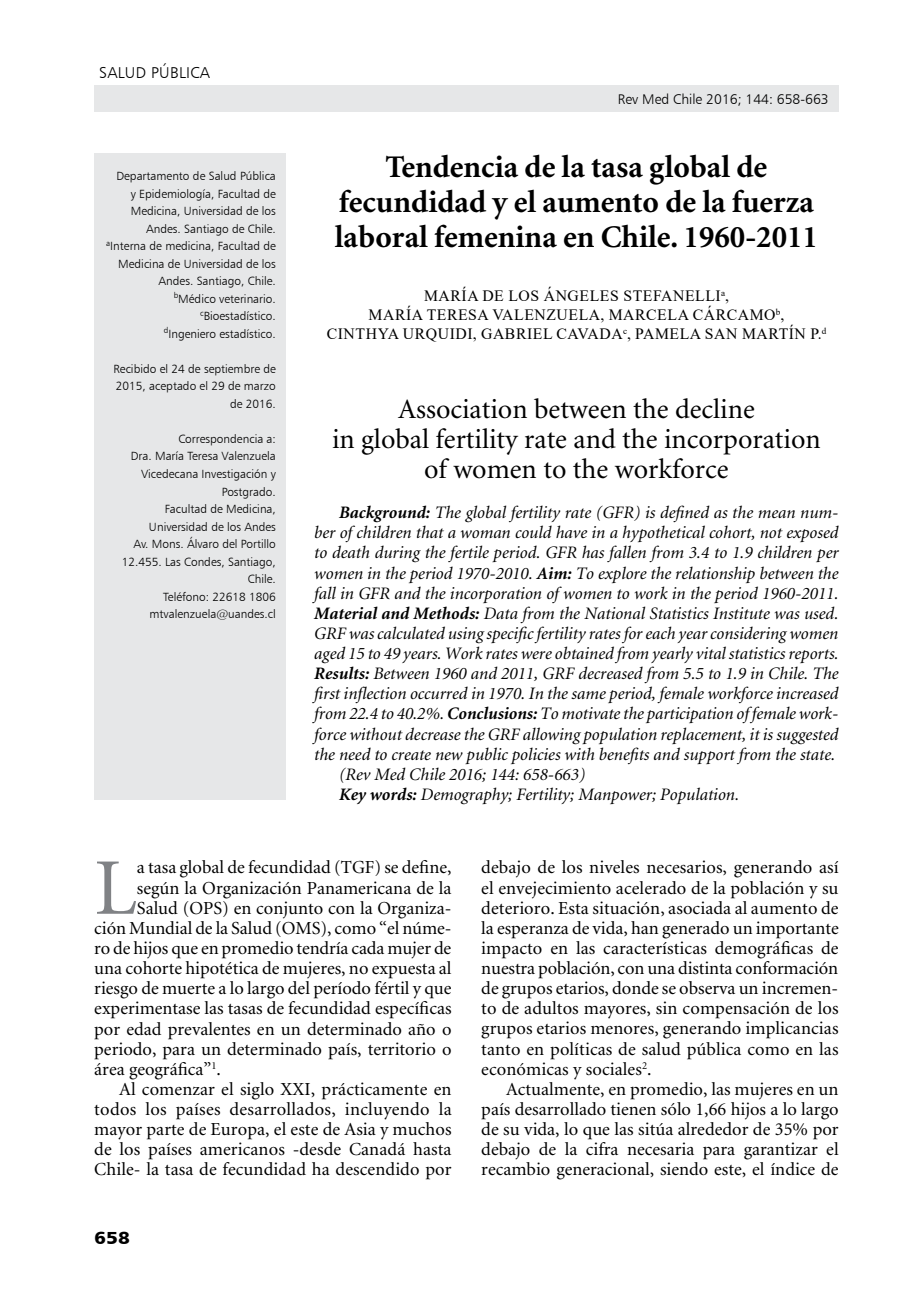
<style>
.page{position:relative;width:918px;height:1315px;background:#fff}
.page>*{position:absolute;margin:0;border:0;box-sizing:border-box;transform-origin:0 0}
.t1{font:80.33px "Minion";color:#808285}
.t2{font:700 31.5px/35px "Minion";color:#000;text-align:center}
.t3{font:28px/29.8px "Minion";color:#000;text-align:center}
.t4{font:18.38px/20.1px "Minion";color:#000;text-align:justify}
.t5{font:italic 17.5px "Minion";color:#000}
.t6{font:17.5px "Humanist 777 BT Black B";color:#000;scale:1.1 1}
.t7{font:15.75px/18.9px "Times New Roman";letter-spacing:.035em;color:#000;text-align:center}
.t8{font:15.75px "Humanist 777 BT Light B";letter-spacing:.02em;color:#000}
.t9{font:14px "Humanist 777 BT Light B";color:#000}
.t10{font:11.9px/17.5px "Humanist 777 BT Light B";color:#000;text-align:right}
.s1{font-weight:700}
</style>
<div class="page">
<div style="left:94px;top:85px;width:744px;height:26px;background:#e6e7e8"></div>
<div style="left:94px;top:154px;width:192px;height:646px;background:#e6e7e8"></div>
<p class="t8" style="left:99px;top:63px;width:112px">SALUD PÚBLICA</p>
<p class="t10" style="left:106px;top:167px;width:171px">Departamento de Salud Pública<br>y Epidemiología, Facultad de<br>Medicina, Universidad de los<br>Andes. Santiago de Chile. <sup>a</sup>Interna de medicina, Facultad de<br>Medicina de Universidad de los<br>Andes. Santiago, Chile.<br><sup>b</sup>Médico veterinario. <sup>c</sup>Bioestadístico.<br><sup>d</sup>Ingeniero estadístico.</p>
<p class="t10" style="left:113px;top:360px;width:164px">Recibido el 24 de septiembre de<br>2015, aceptado el 29 de marzo de 2016.</p>
<p class="t10" style="left:122px;top:430px;width:156px">Correspondencia a:<br>Dra. María Teresa Valenzuela<br>Vicedecana Investigación y<br>Postgrado.<br>Facultad de Medicina,<br>Universidad de los Andes<br>Av. Mons. Álvaro del Portillo<br>12.455. Las Condes, Santiago,<br>Chile.<br>Teléfono: 22618 1806 mtvalenzuela@uandes.cl</p>
<p class="t9" style="left:618px;top:90px;width:212px">Rev Med Chile 2016; 144: 658-663</p>
<h2 class="t2" style="left:335px;top:151px;width:484px">Tendencia de la tasa global de fecundidad y el aumento de la fuerza laboral femenina en Chile. 1960-2011</h2>
<p class="t7" style="left:327px;top:286px;width:501px">MARÍA DE LOS ÁNGELES STEFANELLI<sup>A</sup>,<br>MARÍA TERESA VALENZUELA, MARCELA CÁRCAMO<sup>B</sup>,<br>CINTHYA URQUIDI, GABRIEL CAVADA<sup>C</sup>, PAMELA SAN MARTÍN P.<sup>D</sup></p>
<h3 class="t3" style="left:332px;top:395px;width:490px">Association between the decline<br>in global fertility rate and the incorporation of women to the workforce</h3>
<p class="t5" style="left:339px;top:504px;width:501px"><span class="s1">Background:</span> The global fertility rate (GFR) is defined as the mean num-</p>
<p class="t5" style="left:314px;top:524px;width:526px">ber of children that a woman could have in a hypothetical cohort, not exposed</p>
<p class="t5" style="left:314px;top:544px;width:526px">to death during the fertile period. GFR has fallen from 3.4 to 1.9 children per</p>
<p class="t5" style="left:314px;top:564px;width:526px">women in the period 1970-2010. <span class="s1">Aim:</span> To explore the relationship between the</p>
<p class="t5" style="left:314px;top:584px;width:526px">fall in GFR and the incorporation of women to work in the period 1960-2011.</p>
<p class="t5" style="left:314px;top:604px;width:526px"><span class="s1">Material and Methods:</span> Data from the National Statistics Institute was used.</p>
<p class="t5" style="left:314px;top:624px;width:525px">GRF was calculated using specific fertility rates for each year considering women</p>
<p class="t5" style="left:314px;top:645px;width:526px">aged 15 to 49 years. Work rates were obtained from yearly vital statistics reports.</p>
<p class="t5" style="left:314px;top:665px;width:526px"><span class="s1">Results:</span> Between 1960 and 2011, GRF decreased from 5.5 to 1.9 in Chile. The</p>
<p class="t5" style="left:314px;top:685px;width:526px">first inflection occurred in 1970. In the same period, female workforce increased</p>
<p class="t5" style="left:314px;top:705px;width:524px">from 22.4 to 40.2%. <span class="s1">Conclusions:</span> To motivate the participation of female work-</p>
<p class="t5" style="left:314px;top:725px;width:526px">force without decrease the GRF allowing population replacement, it is suggested</p>
<p class="t5" style="left:314px;top:745px;width:522px">the need to create new public policies with benefits and support from the state.</p>
<p class="t5" style="left:339px;top:765px;width:248px">(Rev Med Chile 2016; 144: 658-663)</p>
<p class="t5" style="left:339px;top:785px;width:402px"><span class="s1">Key words:</span> Demography; Fertility; Manpower; Population.</p>
<h1 class="t1" style="left:94px;top:848px;width:44px">L</h1>
<p class="t4" style="left:137px;top:858px;width:316px">a tasa global de fecundidad (TGF) se define,</p>
<p class="t4" style="left:137px;top:878px;width:316px">según la Organización Panamericana de la</p>
<p class="t4" style="left:137px;top:898px;width:316px">Salud (OPS) en conjunto con la Organiza-</p>
<p class="t4" style="left:94px;top:918px;width:359px">ción Mundial de la Salud (OMS), como “el núme-</p>
<p class="t4" style="left:94px;top:938px;width:358px">ro de hijos que en promedio tendría cada mujer de</p>
<p class="t4" style="left:94px;top:959px;width:359px">una cohorte hipotética de mujeres, no expuesta al</p>
<p class="t4" style="left:94px;top:979px;width:359px">riesgo de muerte a lo largo del período fértil y que</p>
<p class="t4" style="left:94px;top:999px;width:359px">experimentase las tasas de fecundidad específicas</p>
<p class="t4" style="left:94px;top:1019px;width:359px">por edad prevalentes en un determinado año o</p>
<p class="t4" style="left:94px;top:1039px;width:359px">periodo, para un determinado país, territorio o</p>
<p class="t4" style="left:94px;top:1059px;width:128px">área geográfica”<sup>1</sup>.</p>
<p class="t4" style="left:119px;top:1079px;width:334px">Al comenzar el siglo XXI, prácticamente en</p>
<p class="t4" style="left:94px;top:1099px;width:359px">todos los países desarrollados, incluyendo la</p>
<p class="t4" style="left:94px;top:1120px;width:359px">mayor parte de Europa, el este de Asia y muchos</p>
<p class="t4" style="left:94px;top:1140px;width:359px">de los países americanos -desde Canadá hasta</p>
<p class="t4" style="left:94px;top:1160px;width:359px">Chile- la tasa de fecundidad ha descendido por</p>
<p class="t6" style="left:94px;top:1226px;width:34px">658</p>
<p class="t4" style="left:481px;top:858px;width:359px">debajo de los niveles necesarios, generando así el envejecimiento acelerado de la población y su deterioro. Esta situación, asociada al aumento de la esperanza de vida, han generado un importante impacto en las características demográficas de nuestra población, con una distinta conformación de grupos etarios, donde se observa un incremen&shy;to de adultos mayores, sin compensación de los grupos etarios menores, generando implicancias tanto en políticas de salud pública como en las económicas y sociales<sup>2</sup>.</p>
<p class="t4" style="left:481px;top:1079px;width:359px;text-indent:25px">Actualmente, en promedio, las mujeres en un país desarrollado tienen sólo 1,66 hijos a lo largo de su vida, lo que las sitúa alrededor de 35% por debajo de la cifra necesaria para garantizar el recambio generacional, siendo este, el índice de</p>
</div>
